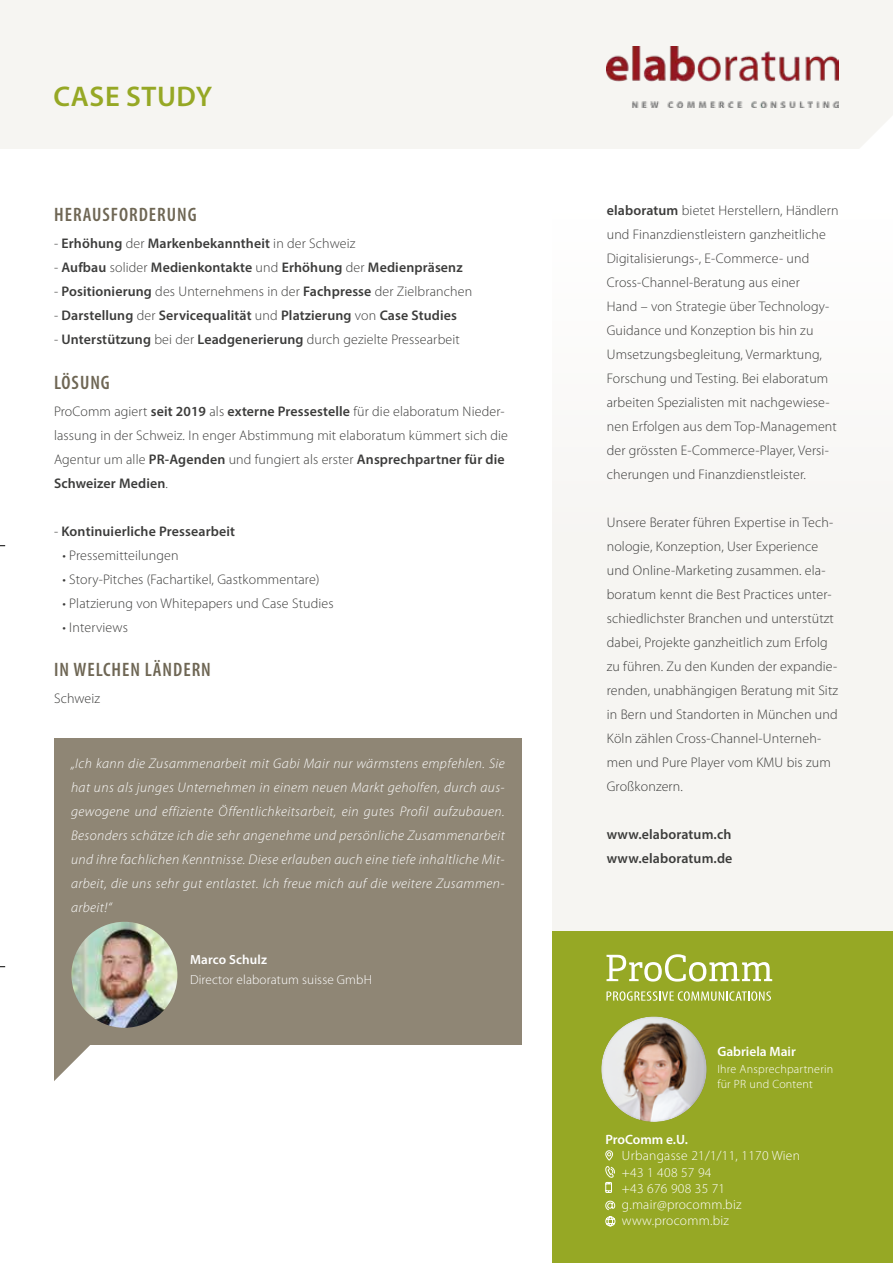
<style>
.page{position:relative;width:893px;height:1263px;background:#fff}
.page>*{position:absolute;margin:0;border:0;box-sizing:border-box;transform-origin:0 0}
.t1{font:600 28.5px "Myriad Pro";letter-spacing:.02em;color:#96a825}
.t2{font:600 condensed 19.5px "Myriad Pro";letter-spacing:.05em;color:#6e6654}
.t3{font:300 13.95px/24px "Myriad Pro";letter-spacing:.01em;color:#3c3c3b}
.t4{font:italic 300 13.95px/24px "Myriad Pro";letter-spacing:.03em;color:#fff;text-align:justify}
.t5{font:600 13.95px/24px "Myriad Pro";letter-spacing:.01em;color:#3c3c3b}
.t6{font:300 13.5px/16.2px "Myriad Pro";letter-spacing:.02em;color:#fff}
.t7{font:600 13.5px "Myriad Pro";color:#fff}
.t8{font:300 13.2px "Myriad Pro";letter-spacing:.01em;color:#fff}
.t9{font:600 13.2px "Myriad Pro";letter-spacing:.01em;color:#fff}
.t10{font:300 12px/14.4px "Myriad Pro";letter-spacing:.02em;color:#fff}
.s1{font-weight:300}
.s2{font-weight:600}
</style>
<div class="page">
<div style="left:553px;top:829px;width:340px;height:434px;background:#96a825"></div>
<div style="left:553px;top:204px;width:340px;height:726px;background:#f6f5f2"></div>
<svg style="left:606px;top:954px;width:166px;height:27px"></svg>
<svg style="left:606px;top:991px;width:165px;height:10px"></svg>
<svg style="left:605px;top:1150px;width:10px;height:43px"></svg>
<svg style="left:605px;top:1200px;width:10px;height:10px"></svg>
<svg style="left:605px;top:1216px;width:11px;height:10px"></svg>
<div style="left:601px;top:1014px;width:106px;height:108px;background:#000;opacity:.25"></div>
<div style="left:0;top:0;width:893px;height:148px;background:#f6f5f2"></div>
<svg style="left:843px;top:116px;width:50px;height:33px"></svg>
<img style="left:607px;top:46px;width:232px;height:61px">
<div style="left:54px;top:738px;width:468px;height:307px;background:#8f8675"></div>
<svg style="left:54px;top:1027px;width:63px;height:54px"></svg>
<img style="left:71px;top:922px;width:106px;height:106px;border-radius:53px">
<h1 class="t1" style="left:53px;top:78px;width:160px">CASE STUDY</h1>
<h2 class="t2" style="left:54px;top:204px;width:144px">HERAUSFORDERUNG</h2>
<p class="t5" style="left:54px;top:231px;width:303px"><span class="s1">-</span> Erhöhung <span class="s1">der</span> Markenbekanntheit <span class="s1">in der Schweiz</span></p>
<p class="t5" style="left:54px;top:255px;width:410px"><span class="s1">-</span> Aufbau <span class="s1">solider</span> Medienkontakte <span class="s1">und</span> Erhöhung <span class="s1">der</span> Medienpräsenz</p>
<p class="t3" style="left:54px;top:280px;width:420px">- <span class="s2">Positionierung</span> des Unternehmens in der <span class="s2">Fachpresse</span> der Zielbranchen</p>
<p class="t5" style="left:54px;top:303px;width:404px"><span class="s1">-</span> Darstellung <span class="s1">der</span> Servicequalität <span class="s1">und</span> Platzierung <span class="s1">von</span> Case Studies</p>
<p class="t3" style="left:54px;top:328px;width:407px">- <span class="s2">Unterstützung</span> bei der <span class="s2">Leadgenerierung</span> durch gezielte Pressearbeit</p>
<h2 class="t2" style="left:54px;top:372px;width:57px">LÖSUNG</h2>
<p class="t3" style="left:54px;top:399px;width:456px">ProComm agiert <span class="s2">seit 2019</span> als <span class="s2">externe Pressestelle</span> für die elaboratum Nieder&shy;lassung in der Schweiz. In enger Abstimmung mit elaboratum kümmert sich die Agentur um alle <span class="s2">PR-Agenden</span> und fungiert als erster <span class="s2">Ansprechpartner für die Schweizer Medien</span>.</p>
<p class="t5" style="left:54px;top:519px;width:183px"><span class="s1">-</span> Kontinuierliche Pressearbeit</p>
<p class="t3" style="left:63px;top:543px;width:117px">• Pressemitteilungen</p>
<p class="t3" style="left:63px;top:567px;width:259px">• Story-Pitches (Fachartikel, Gastkommentare)</p>
<p class="t3" style="left:63px;top:591px;width:273px">• Platzierung von Whitepapers und Case Studies</p>
<p class="t3" style="left:63px;top:615px;width:67px">• Interviews</p>
<h2 class="t2" style="left:54px;top:659px;width:158px">IN WELCHEN LÄNDERN</h2>
<p class="t3" style="left:54px;top:687px;width:48px">Schweiz</p>
<p class="t4" style="left:71px;top:751px;width:435px">„Ich kann die Zusammenarbeit mit Gabi Mair nur wärmstens empfehlen. Sie hat uns als junges Unternehmen in einem neuen Markt geholfen, durch aus&shy;gewogene und effiziente Öffentlichkeitsarbeit, ein gutes Profil aufzubauen.<br>Besonders schätze ich die sehr angenehme und persönliche Zusammenarbeit und ihre fachlichen Kenntnisse. Diese erlauben auch eine tiefe inhaltliche Mit&shy;arbeit, die uns sehr gut entlastet. Ich freue mich auf die weitere Zusammen&shy;arbeit!“</p>
<p class="t9" style="left:190px;top:951px;width:78px">Marco Schulz</p>
<p class="t8" style="left:190px;top:972px;width:183px">Director elaboratum suisse GmbH</p>
<p class="t3" style="left:607px;top:198px;width:233px"><span class="s2">elaboratum</span> bietet Herstellern, Händlern und Finanzdienstleistern ganzheitliche Digitalisierungs-, E-Commerce- und Cross-Channel-Beratung aus einer<br>Hand – von Strategie über Technology-Guidance und Konzeption bis hin zu Umsetzungsbegleitung, Vermarktung, Forschung und Testing. Bei elaboratum arbeiten Spezialisten mit nachgewiese&shy;nen Erfolgen aus dem Top-Management der grössten E-Commerce-Player, Versi&shy;cherungen und Finanzdienstleister.</p>
<p class="t3" style="left:607px;top:510px;width:233px">Unsere Berater führen Expertise in Tech&shy;nologie, Konzeption, User Experience und Online-Marketing zusammen. ela&shy;boratum kennt die Best Practices unter&shy;schiedlichster Branchen und unterstützt dabei, Projekte ganzheitlich zum Erfolg zu führen. Zu den Kunden der expandie&shy;renden, unabhängigen Beratung mit Sitz in Bern und Standorten in München und Köln zählen Cross-Channel-Unterneh&shy;men und Pure Player vom KMU bis zum Großkonzern.</p>
<p class="t5" style="left:607px;top:822px;width:127px">www.elaboratum.ch www.elaboratum.de</p>
<p class="t7" style="left:717px;top:1043px;width:80px">Gabriela Mair</p>
<p class="t10" style="left:717px;top:1062px;width:118px">Ihre Ansprechpartnerin für PR und Content</p>
<p class="t7" style="left:605px;top:1131px;width:84px">ProComm e.U.</p>
<p class="t6" style="left:622px;top:1148px;width:180px">Urbangasse 21/1/11, 1170 Wien +43 1 408 57 94<br>+43 676 908 35 71 g.mair@procomm.biz www.procomm.biz</p>
</div>
